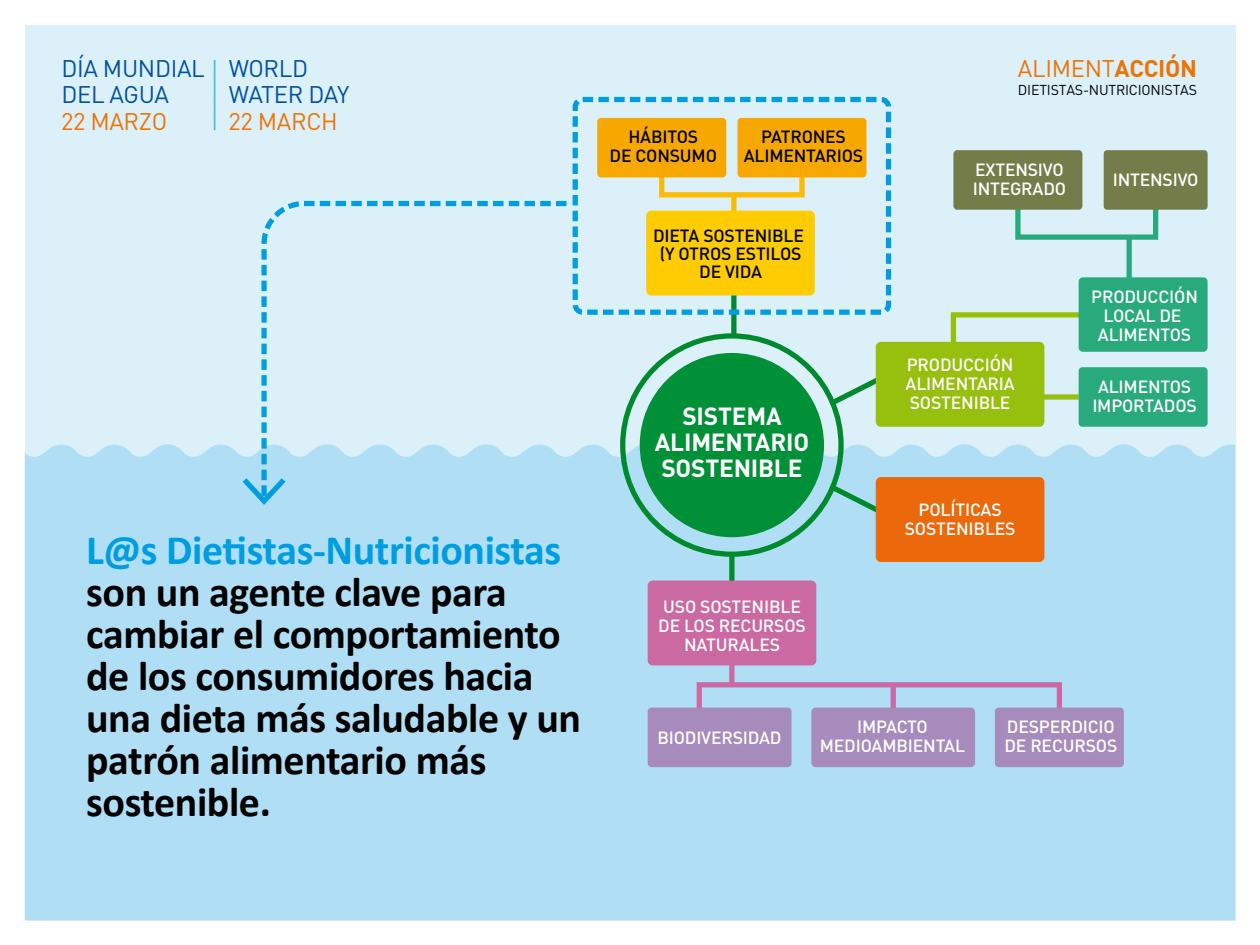
<style>
.page{position:relative;width:1260px;height:945px;background:#fff}
.page>*{position:absolute;margin:0;border:0;box-sizing:border-box;transform-origin:0 0}
.t1{font:700 42px/42px "Calibri";letter-spacing:-.01em;color:#000}
.t2{font:700 42px "Calibri";letter-spacing:-.01em;color:#009ee0}
.t3{font:700 24.5px/26.2px "DIN Pro";letter-spacing:-.01em;color:#fff;text-align:center}
.t4{font:23.8px/26.2px "DIN Pro";letter-spacing:-.015em;color:#00519e}
.t5{font:23.8px "DIN Pro";letter-spacing:-.015em;color:#ec7405}
.t6{font:500 17.5px/19.2px "DIN Pro";letter-spacing:-.01em;color:#fff;text-align:center}
.t7{font:500 17.5px/18.4px "DIN Pro";letter-spacing:-.01em;color:#000;text-align:center}
.t8{font:14.17px "DIN Pro";letter-spacing:-.015em;color:#000}
.s1{font-weight:700}
</style>
<div class="page">
<div style="left:25px;top:25px;width:1210px;height:895px;background:#dcf0fa"></div>
<div style="left:25px;top:442px;width:1210px;height:478px;background:#b0dff5"></div>
<svg style="left:825px;top:355px;width:51px;height:55px"></svg>
<div style="left:1020px;top:394px;width:59px;height:6px;background:#97bf0d"></div>
<svg style="left:948px;top:310px;width:133px;height:43px"></svg>
<div style="left:876px;top:342px;width:168px;height:85px;background:#97bf0d;border-radius:5px"></div>
<svg style="left:825px;top:480px;width:51px;height:56px;background:#99d3da"></svg>
<div style="left:729px;top:602px;width:6px;height:83px;background:#ca69a2"></div>
<div style="left:1127px;top:237px;width:5px;height:63px;background:#28aa7c"></div>
<div style="left:640px;top:353px;width:184px;height:184px;background:#009037;border-radius:50%"></div>
<div style="left:620px;top:333px;width:224px;height:224px;border:5px solid #008a2e;border-radius:50%"></div>
<div style="left:731px;top:239px;width:6px;height:97px;background:#008a2e"></div>
<div style="left:729px;top:554px;width:6px;height:28px;background:#008a2e"></div>
<div style="left:648px;top:581px;width:168px;height:84px;background:#ca69a2;border-radius:5px"></div>
<div style="left:876px;top:477px;width:168px;height:85px;background:#eb690b;border-radius:5px"></div>
<div style="left:731px;top:195px;width:6px;height:55px;background:#fabb00"></div>
<div style="left:646px;top:211px;width:169px;height:85px;background:#fecc00;border-radius:5px"></div>
<div style="left:659px;top:163px;width:146px;height:34px;border:5px solid #fabb00"></div>
<div style="left:597px;top:118px;width:129px;height:59px;background:#f7a800;border-radius:4px"></div>
<div style="left:738px;top:118px;width:129px;height:59px;background:#f7a800;border-radius:4px"></div>
<div style="left:697px;top:682px;width:365px;height:35px;border:5px solid #ca69a2"></div>
<div style="left:891px;top:685px;width:5px;height:36px;background:#ca69a2"></div>
<div style="left:648px;top:708px;width:144px;height:59px;background:#a78bbc;border-radius:4px"></div>
<div style="left:811px;top:708px;width:164px;height:59px;background:#a78bbc;border-radius:4px"></div>
<div style="left:995px;top:708px;width:129px;height:59px;background:#a78bbc;border-radius:4px"></div>
<svg style="left:1015px;top:198px;width:144px;height:44px"></svg>
<div style="left:1104px;top:150px;width:104px;height:60px;background:#747d4a;border-radius:3px"></div>
<div style="left:953px;top:150px;width:129px;height:60px;background:#747d4a;border-radius:4px"></div>
<div style="left:1079px;top:367px;width:129px;height:60px;background:#28aa7c;border-radius:4px"></div>
<div style="left:1079px;top:277px;width:129px;height:75px;background:#28aa7c;border-radius:4px"></div>
<div style="left:573px;top:97px;width:318px;height:218px;border:5px dashed #009ee0;border-radius:7px"></div>
<svg style="left:259px;top:200px;width:313px;height:304px"></svg>
<svg style="left:243px;top:478px;width:43px;height:27px"></svg>
<hr style="left:214px;top:60px;width:1px;height:70px;background:#42bfeb">
<h3 class="t4" style="left:61px;top:55px;width:145px">DÍA MUNDIAL<br>DEL AGUA</h3>
<h3 class="t5" style="left:61px;top:105px;width:107px">22 MARZO</h3>
<h3 class="t4" style="left:229px;top:55px;width:122px">WORLD<br>WATER DAY</h3>
<h3 class="t5" style="left:1018px;top:52px;width:181px">ALIMENT<span class="s1">ACCIÓN</span></h3>
<p class="t8" style="left:1018px;top:80px;width:181px">DIETISTAS-NUTRICIONISTAS</p>
<h3 class="t5" style="left:229px;top:105px;width:111px">22 MARCH</h3>
<p class="t7" style="left:610px;top:127px;width:109px">HÁBITOS<br>DE CONSUMO</p>
<p class="t7" style="left:744px;top:127px;width:121px">PATRONES<br>ALIMENTARIOS</p>
<p class="t7" style="left:653px;top:225px;width:152px">DIETA SOSTENIBLE (Y OTROS ESTILOS<br>DE VIDA</p>
<h2 class="t3" style="left:655px;top:402px;width:156px">SISTEMA<br>ALIMENTARIO<br>SOSTENIBLE</h2>
<p class="t6" style="left:973px;top:159px;width:95px;text-align:left">EXTENSIVO<br>INTEGRADO</p>
<p class="t6" style="left:1113px;top:169px;width:87px">INTENSIVO</p>
<p class="t6" style="left:906px;top:354px;width:111px;text-align:justify">PRODUCCIÓN ALIMENTARIA SOSTENIBLE</p>
<p class="t6" style="left:1091px;top:286px;width:108px">PRODUCCIÓN<br>LOCAL DE<br>ALIMENTOS</p>
<p class="t6" style="left:1092px;top:376px;width:106px">ALIMENTOS<br>IMPORTADOS</p>
<h1 class="t2" style="left:86px;top:524px;width:477px">L@s Dietistas-Nutricionistas</h1>
<h1 class="t1" style="left:86px;top:572px;width:496px">son un agente clave para cambiar el comportamiento de los consumidores hacia una dieta más saludable y un patrón alimentario más sostenible.</h1>
<p class="t6" style="left:658px;top:596px;width:149px">USO SOSTENIBLE<br>DE LOS RECURSOS<br>NATURALES</p>
<p class="t6" style="left:905px;top:499px;width:112px">POLÍTICAS<br>SOSTENIBLES</p>
<p class="t6" style="left:657px;top:727px;width:126px">BIODIVERSIDAD</p>
<p class="t6" style="left:820px;top:716px;width:147px">IMPACTO<br>MEDIOAMBIENTAL</p>
<p class="t6" style="left:1004px;top:716px;width:114px;text-align:left">DESPERDICIO<br>DE RECURSOS</p>
</div>
